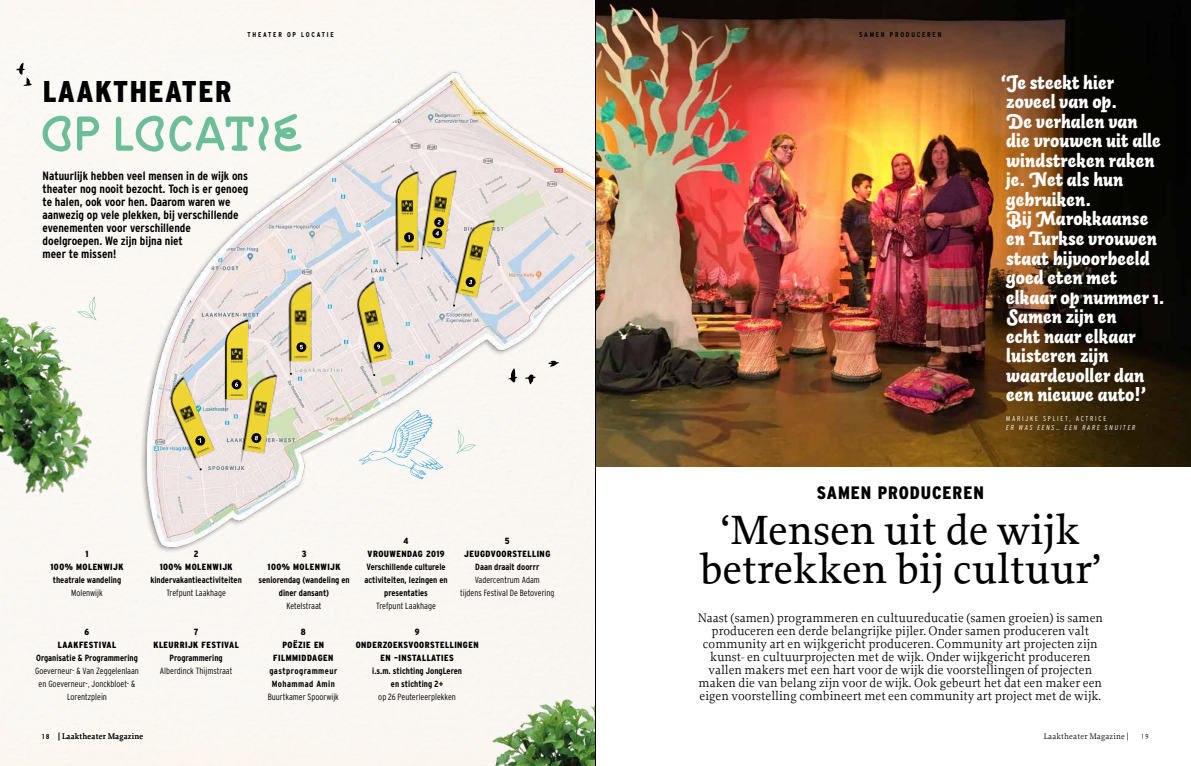
<style>
.page{position:relative;width:1191px;height:766px;background:#fff}
.page>*{position:absolute;margin:0;border:0;box-sizing:border-box;transform-origin:0 0}
.t1{font:50px "ZIGZAG Rounded";letter-spacing:.01em;color:#6cbe99}
.t2{font:500 43px/39px "Proforma";color:#000;text-align:center}
.t3{font:900 30px "Interstate Condensed";letter-spacing:.05em;color:#000}
.t4{font:19px/19.5px "Auto Pro Black Italic 3";color:#fff}
.t5{font:900 18px "Interstate Condensed";letter-spacing:.05em;color:#000}
.t6{font:13px/13px "Proforma";color:#000;text-align:center}
.t7{font:700 12px/13px "Interstate Condensed";color:#000}
.t8{font:700 9px/13px "Interstate Condensed";color:#000;text-align:center}
.t9{font:300 9px/13px "Interstate Condensed";color:#000;text-align:center}
.t10{font:900 9px/13px "Interstate Condensed";letter-spacing:.05em;color:#000;text-align:center}
.t11{font:700 9px/13px "Interstate Condensed";letter-spacing:.05em;color:#000}
.t12{font:8.5px "Proforma";letter-spacing:.02em;color:#000}
.t13{font:700 7px "Interstate Condensed";letter-spacing:.25em;color:#000}
.t14{font:italic 300 7px "Interstate Condensed";letter-spacing:.25em;color:#fff}
.t15{font:300 7px "Interstate Condensed";letter-spacing:.25em;color:#fff}
.t16{font:300 7px "Interstate Condensed";color:#000}
.s1{font-family:"Interstate Condensed";font-weight:300;font-size:7px}
.s2{font-family:"Interstate Condensed";font-weight:300;font-size:8.1px}
</style>
<div class="page">
<img style="left:596px;top:0;width:595px;height:466px">
<img style="left:0;top:423px;width:61px;height:95px">
<img style="left:0;top:316px;width:61px;height:107px">
<img style="left:490px;top:697px;width:105px;height:68px">
<img style="left:61px;top:61px;width:534px;height:493px">
<img style="left:274px;top:277px;width:48px;height:107px">
<img style="left:380px;top:167px;width:49px;height:107px">
<img style="left:404px;top:160px;width:63px;height:113px">
<img style="left:436px;top:208px;width:69px;height:114px">
<svg style="left:465px;top:276px;width:11px;height:11px"></svg>
<svg style="left:296px;top:342px;width:10px;height:10px"></svg>
<svg style="left:300px;top:345px;width:3px;height:4px"></svg>
<img style="left:147px;top:368px;width:87px;height:117px">
<svg style="left:195px;top:435px;width:11px;height:11px"></svg>
<img style="left:209px;top:314px;width:48px;height:107px">
<img style="left:224px;top:364px;width:63px;height:113px">
<svg style="left:251px;top:432px;width:11px;height:11px"></svg>
<img style="left:337px;top:274px;width:70px;height:114px">
<svg style="left:77px;top:296px;width:20px;height:24px"></svg>
<svg style="left:456px;top:429px;width:19px;height:24px"></svg>
<svg style="left:373px;top:341px;width:11px;height:11px"></svg>
<svg style="left:432px;top:217px;width:12px;height:21px"></svg>
<svg style="left:359px;top:409px;width:84px;height:70px"></svg>
<svg style="left:16px;top:63px;width:16px;height:23px"></svg>
<svg style="left:548px;top:360px;width:11px;height:7px"></svg>
<svg style="left:507px;top:368px;width:11px;height:14px"></svg>
<svg style="left:525px;top:373px;width:11px;height:11px"></svg>
<hr style="left:595px;top:0;width:1px;height:765px;background:#000">
<p class="t13" style="left:248px;top:30px;width:88px">THEATER OP LOCATIE</p>
<h3 class="t3" style="left:43px;top:75px;width:190px">LAAKTHEATER</h3>
<h1 class="t1" style="left:41px;top:105px;width:263px">Op lOCATIE</h1>
<p class="t7" style="left:43px;top:169px;width:207px">Natuurlijk hebben veel mensen in de wijk ons theater nog nooit bezocht. Toch is er genoeg te halen, ook voor hen. Daarom waren we aanwezig op vele plekken, bij verschillende evenementen voor verschillende doelgroepen. We zijn bijna niet<br>meer te missen!</p>
<p class="t10" style="left:51px;top:547px;width:74px">1<br>100% MOLENWIJK</p>
<p class="t8" style="left:53px;top:573px;width:70px">theatrale wandeling</p>
<p class="t9" style="left:71px;top:586px;width:33px">Molenwijk</p>
<p class="t10" style="left:58px;top:625px;width:60px">6<br>LAAKFESTIVAL</p>
<p class="t8" style="left:36px;top:651px;width:103px">Organisatie &amp; Programmering</p>
<p class="t9" style="left:35px;top:664px;width:105px">Goeverneur- &amp; Van Zeggelenlaan en Goeverneur-, Jonckbloet- &amp;<br>Lorentzplein</p>
<p class="t10" style="left:160px;top:547px;width:74px">2<br>100% MOLENWIJK</p>
<p class="t8" style="left:150px;top:573px;width:93px">kindervakantieactiviteiten</p>
<p class="t9" style="left:166px;top:586px;width:61px">Trefpunt Laakhage</p>
<p class="t10" style="left:153px;top:625px;width:87px">7<br>KLEURRIJK FESTIVAL</p>
<p class="t8" style="left:170px;top:651px;width:55px">Programmering</p>
<p class="t9" style="left:160px;top:664px;width:74px">Alberdinck Thijmstraat</p>
<p class="t10" style="left:267px;top:547px;width:74px">3<br>100% MOLENWIJK</p>
<p class="t8" style="left:258px;top:573px;width:93px">seniorendag (wandeling en diner dansant)</p>
<p class="t9" style="left:286px;top:599px;width:37px">Ketelstraat</p>
<p class="t10" style="left:367px;top:534px;width:78px">4<br>VROUWENDAG 2019</p>
<p class="t8" style="left:364px;top:560px;width:85px">Verschillende culturele activiteiten, lezingen en presentaties</p>
<p class="t9" style="left:376px;top:599px;width:61px">Trefpunt Laakhage</p>
<p class="t10" style="left:464px;top:534px;width:87px">5<br>JEUGDVOORSTELLING</p>
<p class="t8" style="left:475px;top:560px;width:66px">Daan draait doorrr</p>
<p class="t9" style="left:460px;top:573px;width:96px">Vadercentrum Adam<br>tijdens Festival De Betovering</p>
<p class="t10" style="left:273px;top:625px;width:62px">8<br>POËZIE EN<br>FILMMIDDAGEN</p>
<p class="t11" style="left:269px;top:664px;width:69px">gastprogrammeur<br>Mohammad Amin</p>
<p class="t9" style="left:268px;top:690px;width:73px">Buurtkamer Spoorwijk</p>
<p class="t10" style="left:356px;top:625px;width:124px">9<br>ONDERZOEKSVOORSTELLINGEN<br>EN –INSTALLATIES</p>
<p class="t8" style="left:372px;top:664px;width:91px">i.s.m. stichting JongLeren en stichting 2+</p>
<p class="t9" style="left:378px;top:690px;width:79px">op 26 Peuterleerplekken</p>
<p class="t13" style="left:859px;top:30px;width:84px">SAMEN PRODUCEREN</p>
<p class="t4" style="left:1001px;top:73px;width:165px">‘Je steekt hier zoveel van op.<br>De verhalen van<br>die vrouwen uit alle windstreken raken je. Net als hun gebruiken.<br>Bij Marokkaanse en Turkse vrouwen staat bijvoorbeeld goed eten met elkaar op nummer 1.<br>Samen zijn en<br>echt naar elkaar luisteren zijn waardevoller dan een nieuwe auto!’</p>
<p class="t15" style="left:1006px;top:414px;width:102px">MARIJKE SPLIET, ACTRICE</p>
<p class="t14" style="left:1006px;top:423px;width:131px">ER WAS EENS… EEN RARE SNUITER</p>
<h3 class="t5" style="left:817px;top:482px;width:168px">SAMEN PRODUCEREN</h3>
<h2 class="t2" style="left:699px;top:510px;width:403px">‘Mensen uit de wijk betrekken bij cultuur’</h2>
<p class="t6" style="left:697px;top:611px;width:407px">Naast (samen) programmeren en cultuureducatie (samen groeien) is samen produceren een derde belangrijke pijler. Onder samen produceren valt community art en wijkgericht produceren. Community art projecten zijn kunst- en cultuurprojecten met de wijk. Onder wijkgericht produceren vallen makers met een hart voor de wijk die voorstellingen of projecten maken die van belang zijn voor de wijk. Ook gebeurt het dat een maker een eigen voorstelling combineert met een community art project met de wijk.</p>
<p class="t12" style="left:43px;top:731px;width:102px"><span class="s1">1 8</span> <span class="s2">|</span> Laaktheater Magazine</p>
<p class="t12" style="left:1043px;top:731px;width:87px">Laaktheater Magazine <span class="s2">|</span></p>
<p class="t16" style="left:1141px;top:732px;width:8px">19</p>
</div>
